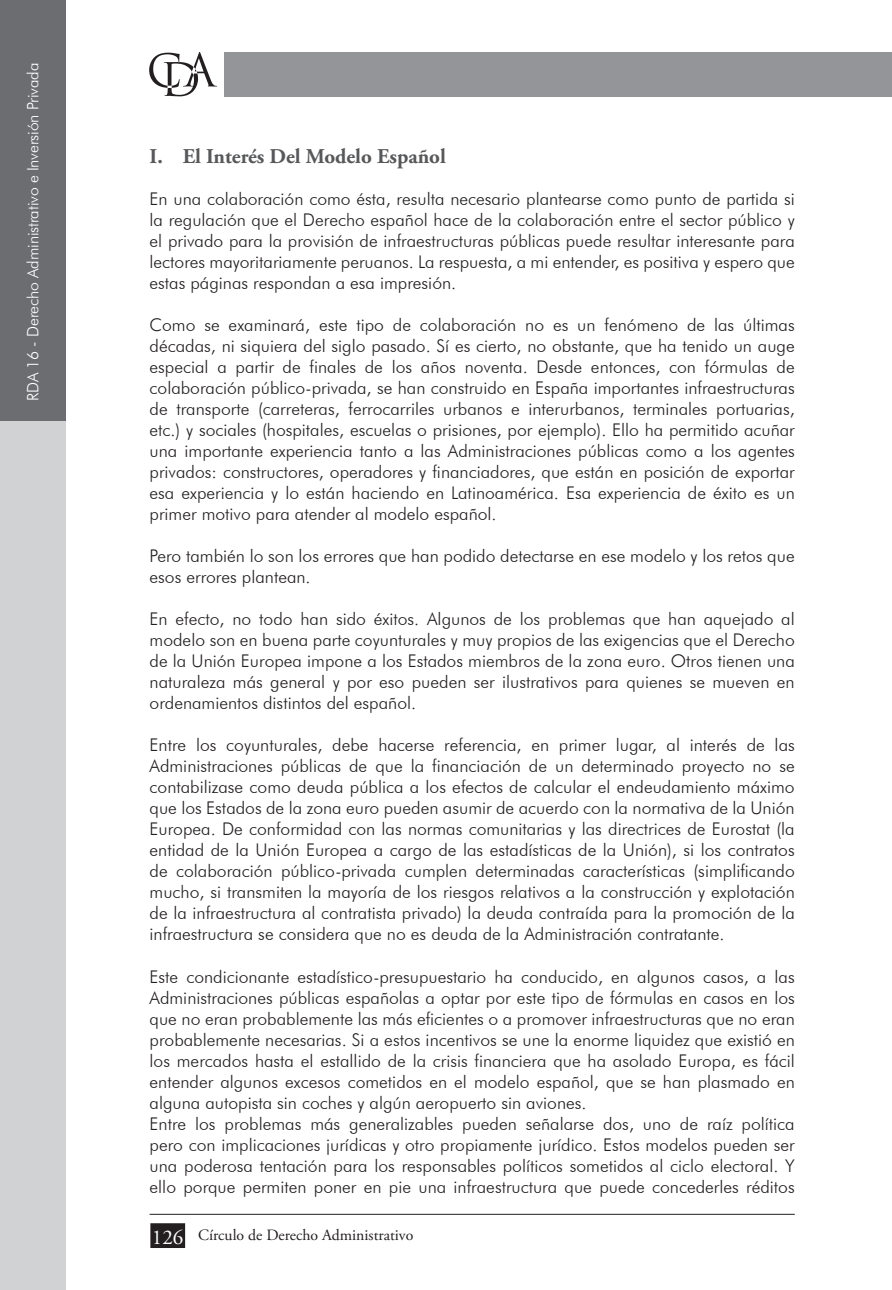
<style>
.page{position:relative;width:892px;height:1290px;background:#fff}
.page>*{position:absolute;margin:0;border:0;box-sizing:border-box;transform-origin:0 0}
.t1{font:700 21px "Adobe Garamond Pro";color:#57585a}
.t2{font:300 17.5px/21px "Futura BT";color:#231f20;text-align:justify}
.t3{font:300 15.75px "Futura BT";letter-spacing:-.01em;color:#fff}
.t4{font:15.75px "Adobe Garamond Pro";color:#231f20}
.s1{font-size:21px;color:#fff}
</style>
<div class="page">
<div style="left:224px;top:52px;width:668px;height:44px;background:#939598"></div>
<svg style="left:149px;top:52px;width:68px;height:44px"></svg>
<hr style="left:150px;top:1214px;width:644px;height:1px;background:#231f20">
<div style="left:151px;top:1224px;width:33px;height:23px;background:#231f20"></div>
<div style="left:150px;top:1223px;width:35px;height:25px;border:2px solid #231f20"></div>
<div style="left:0;top:417px;width:65px;height:873px;background:#d1d2d4"></div>
<div style="left:0;top:0;width:65px;height:421px;background:#6c6d70"></div>
<p class="t3" style="left:23px;top:401px;width:340px;rotate:-90deg">RDA 16 - Derecho Administrativo e Inversión Privada</p>
<p class="t1" style="left:150px;top:144px;width:298px">I. El Interés Del Modelo Español</p>
<p class="t2" style="left:150px;top:188px;width:646px">En una colaboración como ésta, resulta necesario plantearse como punto de partida si la regulación que el Derecho español hace de la colaboración entre el sector público y el privado para la provisión de infraestructuras públicas puede resultar interesante para lectores mayoritariamente peruanos. La respuesta, a mi entender, es positiva y espero que estas páginas respondan a esa impresión.</p>
<p class="t2" style="left:150px;top:314px;width:646px">Como se examinará, este tipo de colaboración no es un fenómeno de las últimas décadas, ni siquiera del siglo pasado. Sí es cierto, no obstante, que ha tenido un auge especial a partir de finales de los años noventa. Desde entonces, con fórmulas de colaboración público-privada, se han construido en España importantes infraestructuras de transporte (carreteras, ferrocarriles urbanos e interurbanos, terminales portuarias, etc.) y sociales (hospitales, escuelas o prisiones, por ejemplo). Ello ha permitido acuñar una importante experiencia tanto a las Administraciones públicas como a los agentes privados: constructores, operadores y financiadores, que están en posición de exportar esa experiencia y lo están haciendo en Latinoamérica. Esa experiencia de éxito es un primer motivo para atender al modelo español.</p>
<p class="t2" style="left:150px;top:545px;width:646px">Pero también lo son los errores que han podido detectarse en ese modelo y los retos que esos errores plantean.</p>
<p class="t2" style="left:150px;top:608px;width:646px">En efecto, no todo han sido éxitos. Algunos de los problemas que han aquejado al modelo son en buena parte coyunturales y muy propios de las exigencias que el Derecho de la Unión Europea impone a los Estados miembros de la zona euro. Otros tienen una naturaleza más general y por eso pueden ser ilustrativos para quienes se mueven en ordenamientos distintos del español.</p>
<p class="t2" style="left:150px;top:734px;width:646px">Entre los coyunturales, debe hacerse referencia, en primer lugar, al interés de las Administraciones públicas de que la financiación de un determinado proyecto no se contabilizase como deuda pública a los efectos de calcular el endeudamiento máximo que los Estados de la zona euro pueden asumir de acuerdo con la normativa de la Unión Europea. De conformidad con las normas comunitarias y las directrices de Eurostat (la entidad de la Unión Europea a cargo de las estadísticas de la Unión), si los contratos de colaboración público-privada cumplen determinadas características (simplificando mucho, si transmiten la mayoría de los riesgos relativos a la construcción y explotación de la infraestructura al contratista privado) la deuda contraída para la promoción de la infraestructura se considera que no es deuda de la Administración contratante.</p>
<p class="t2" style="left:150px;top:965px;width:646px;text-align:left">Este condicionante estadístico-presupuestario ha conducido, en algunos casos, a las Administraciones públicas españolas a optar por este tipo de fórmulas en casos en los que no eran probablemente las más eficientes o a promover infraestructuras que no eran probablemente necesarias. Si a estos incentivos se une la enorme liquidez que existió en los mercados hasta el estallido de la crisis financiera que ha asolado Europa, es fácil entender algunos excesos cometidos en el modelo español, que se han plasmado en alguna autopista sin coches y algún aeropuerto sin aviones.<br>Entre los problemas más generalizables pueden señalarse dos, uno de raíz política pero con implicaciones jurídicas y otro propiamente jurídico. Estos modelos pueden ser una poderosa tentación para los responsables políticos sometidos al ciclo electoral. Y ello porque permiten poner en pie una infraestructura que puede concederles réditos</p>
<p class="t4" style="left:152px;top:1226px;width:263px"><span class="s1">126</span> Círculo de Derecho Administrativo</p>
</div>
